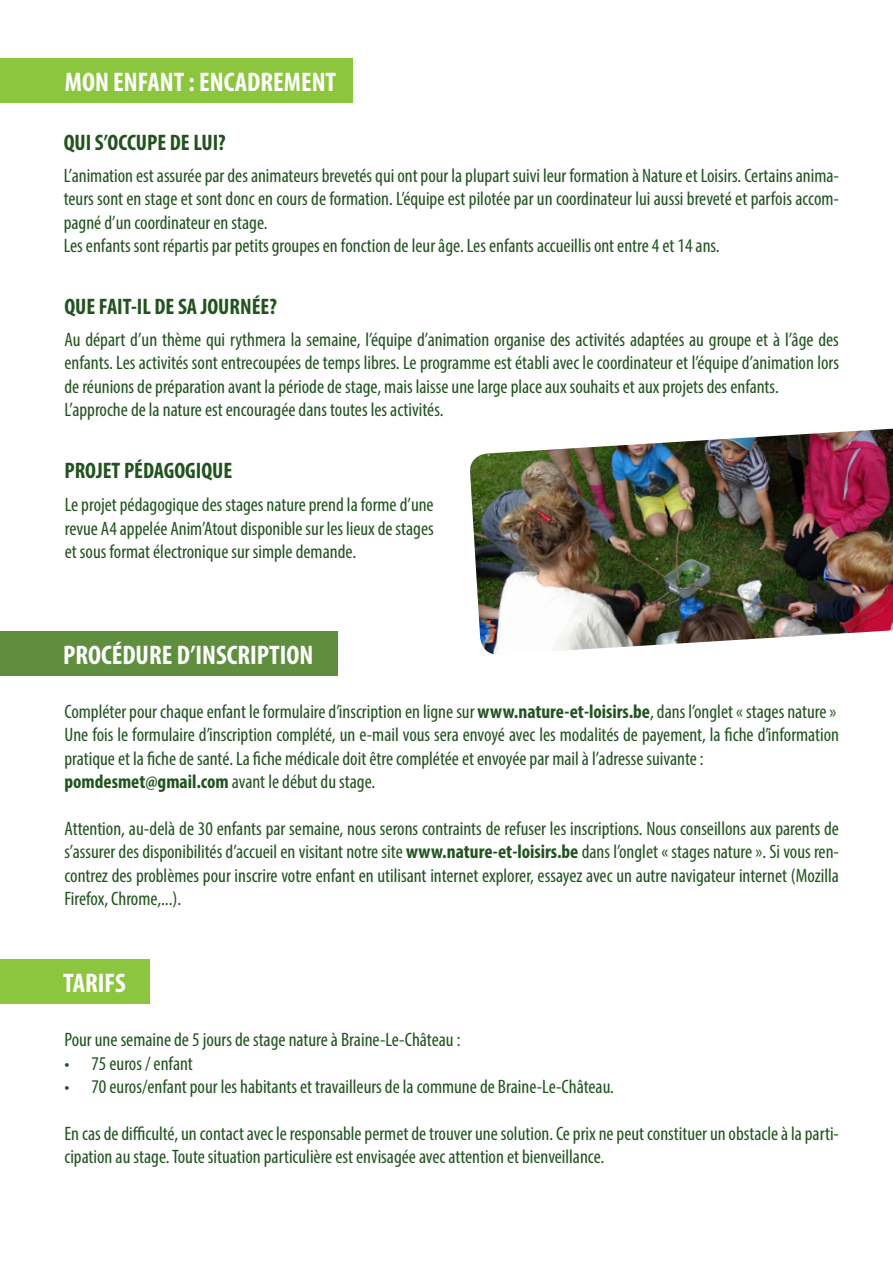
<style>
.page{position:relative;width:893px;height:1263px;background:#fff}
.page>*{position:absolute;margin:0;border:0;box-sizing:border-box;transform-origin:0 0}
.t1{font:700 condensed 27px "Myriad Pro";color:#fff}
.t2{font:700 condensed 22.5px "Myriad Pro";color:#21531f}
.t3{font:condensed 19.5px/23.4px "Myriad Pro";color:#21531f;text-align:justify}
.s1{font-weight:700}
</style>
<div class="page">
<img style="left:470px;top:429px;width:422px;height:225px">
<div style="left:0;top:631px;width:337px;height:45px;background:#5e8e3e"></div>
<div style="left:0;top:959px;width:150px;height:44px;background:#8cc63e"></div>
<hr style="left:892px;top:905px;width:1px;height:45px;background:#8cc63e">
<div style="left:0;top:58px;width:353px;height:45px;background:#8cc63e"></div>
<p class="t1" style="left:65px;top:65px;width:273px">MON ENFANT : ENCADREMENT</p>
<p class="t2" style="left:64px;top:129px;width:164px">QUI S’OCCUPE DE LUI?</p>
<p class="t3" style="left:64px;top:164px;width:777px">L’animation est assurée par des animateurs brevetés qui ont pour la plupart suivi leur formation à Nature et Loisirs. Certains anima&shy;teurs sont en stage et sont donc en cours de formation. L’équipe est pilotée par un coordinateur lui aussi breveté et parfois accom&shy;pagné d’un coordinateur en stage.</p>
<p class="t3" style="left:64px;top:234px;width:657px">Les enfants sont répartis par petits groupes en fonction de leur âge. Les enfants accueillis ont entre 4 et 14 ans.</p>
<p class="t2" style="left:64px;top:293px;width:214px">QUE FAIT-IL DE SA JOURNÉE?</p>
<p class="t3" style="left:64px;top:328px;width:776px">Au départ d’un thème qui rythmera la semaine, l’équipe d’animation organise des activités adaptées au groupe et à l’âge des enfants. Les activités sont entrecoupées de temps libres. Le programme est établi avec le coordinateur et l’équipe d’animation lors de réunions de préparation avant la période de stage, mais laisse une large place aux souhaits et aux projets des enfants.</p>
<p class="t3" style="left:64px;top:398px;width:381px">L’approche de la nature est encouragée dans toutes les activités.</p>
<p class="t2" style="left:64px;top:456px;width:169px">PROJET PÉDAGOGIQUE</p>
<p class="t3" style="left:65px;top:493px;width:370px">Le projet pédagogique des stages nature prend la forme d’une revue A4 appelée Anim’Atout disponible sur les lieux de stages et sous format électronique sur simple demande.</p>
<p class="t1" style="left:63px;top:638px;width:252px">PROCÉDURE D’INSCRIPTION</p>
<p class="t3" style="left:64px;top:700px;width:774px">Compléter pour chaque enfant le formulaire d’inscription en ligne sur <span class="s1">www.nature-et-loisirs.be</span>, dans l’onglet « stages nature »</p>
<p class="t3" style="left:64px;top:723px;width:776px">Une fois le formulaire d’inscription complété, un e-mail vous sera envoyé avec les modalités de payement, la fiche d’information pratique et la fiche de santé. La fiche médicale doit être complétée et envoyée par mail à l’adresse suivante :</p>
<p class="t3" style="left:64px;top:770px;width:312px"><span class="s1">pomdesmet@gmail.com</span> avant le début du stage.</p>
<p class="t3" style="left:64px;top:817px;width:776px">Attention, au-delà de 30 enfants par semaine, nous serons contraints de refuser les inscriptions. Nous conseillons aux parents de s’assurer des disponibilités d’accueil en visitant notre site <span class="s1">www.nature-et-loisirs.be</span> dans l’onglet « stages nature ». Si vous ren&shy;contrez des problèmes pour inscrire votre enfant en utilisant internet explorer, essayez avec un autre navigateur internet (Mozilla Firefox, Chrome,...).</p>
<p class="t1" style="left:63px;top:966px;width:64px">TARIFS</p>
<p class="t3" style="left:64px;top:1028px;width:397px">Pour une semaine de 5 jours de stage nature à Braine-Le-Château :</p>
<p class="t3" style="left:64px;top:1051px;width:130px">• 75 euros / enfant</p>
<p class="t3" style="left:64px;top:1075px;width:551px">• 70 euros/enfant pour les habitants et travailleurs de la commune de Braine-Le-Château.</p>
<p class="t3" style="left:64px;top:1121px;width:776px">En cas de difficulté, un contact avec le responsable permet de trouver une solution. Ce prix ne peut constituer un obstacle à la parti&shy;cipation au stage. Toute situation particulière est envisagée avec attention et bienveillance.</p>
</div>
